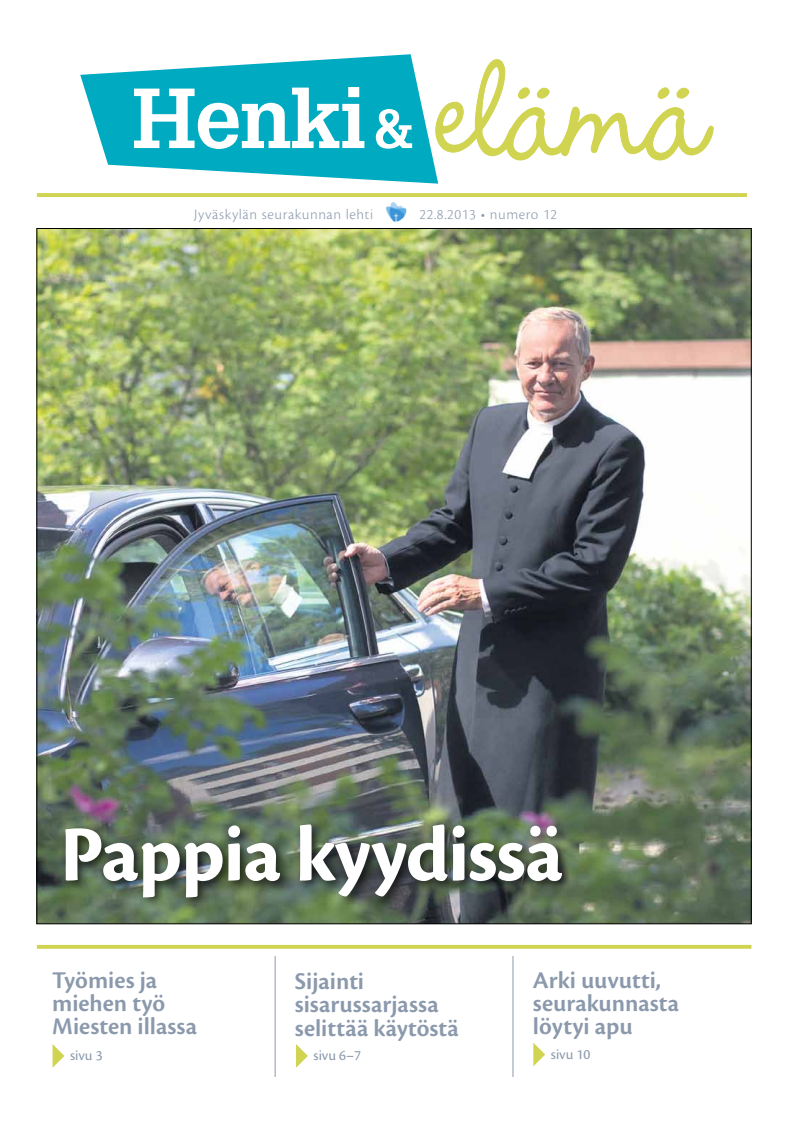
<style>
.page{position:relative;width:794px;height:1134px;background:#fff}
.page>*{position:absolute;margin:0;border:0;box-sizing:border-box;transform-origin:0 0}
.t1{font:700 83px "Glypha LT Std";letter-spacing:-.02em;color:#fff}
.t2{font:700 82px "Cronos Pro";letter-spacing:-.02em;color:#fff}
.t3{font:600 25px/23.2px "Cronos Pro";color:#8b99ac}
.t4{font:15px "Cronos Pro Lt Capt";letter-spacing:.04em;color:#8b99ac}
.t5{font:14.9px "Cronos Pro";color:#8b99ac}
.s1{font-size:52.9px}
</style>
<div class="page">
<img style="left:39px;top:230px;width:710px;height:692px">
<hr style="left:37px;top:193px;width:710px;height:4px;background:#d0d450">
<div style="left:60px;top:819px;width:515px;height:91px;background:#000;opacity:.75"></div>
<svg style="left:37px;top:945px;width:714px;height:4px;background:#d2d659"></svg>
<hr style="left:275px;top:956px;width:1px;height:121px;background:#8b99ac">
<hr style="left:512px;top:956px;width:1px;height:121px;background:#8b99ac">
<svg style="left:52px;top:1044px;width:12px;height:24px"></svg>
<img style="left:386px;top:203px;width:21px;height:19px">
<svg style="left:80px;top:54px;width:358px;height:130px;fill:#00abc1"></svg>
<svg style="left:435px;top:59px;width:279px;height:102px"></svg>
<svg style="left:296px;top:1044px;width:12px;height:24px"></svg>
<svg style="left:533px;top:1043px;width:12px;height:23px"></svg>
<h1 class="t1" style="left:132px;top:67px;width:284px">Henki <span class="s1">&amp;</span></h1>
<p class="t4" style="left:194px;top:205px;width:180px">Jyväskylän seurakunnan lehti</p>
<p class="t4" style="left:419px;top:205px;width:139px">22.8.2013 • numero 12</p>
<h2 class="t2" style="left:60px;top:807px;width:505px">Pappia kyydissä</h2>
<p class="t3" style="left:52px;top:969px;width:146px">Työmies ja miehen työ<br>Miesten illassa</p>
<p class="t3" style="left:295px;top:970px;width:165px">Sijainti sisarussarjassa selittää käytöstä</p>
<p class="t3" style="left:533px;top:969px;width:148px">Arki uuvutti, seurakunnasta löytyi apu</p>
<p class="t5" style="left:70px;top:1047px;width:34px">sivu 3</p>
<p class="t5" style="left:314px;top:1047px;width:49px">sivu 6–7</p>
<p class="t5" style="left:551px;top:1046px;width:41px">sivu 10</p>
</div>
